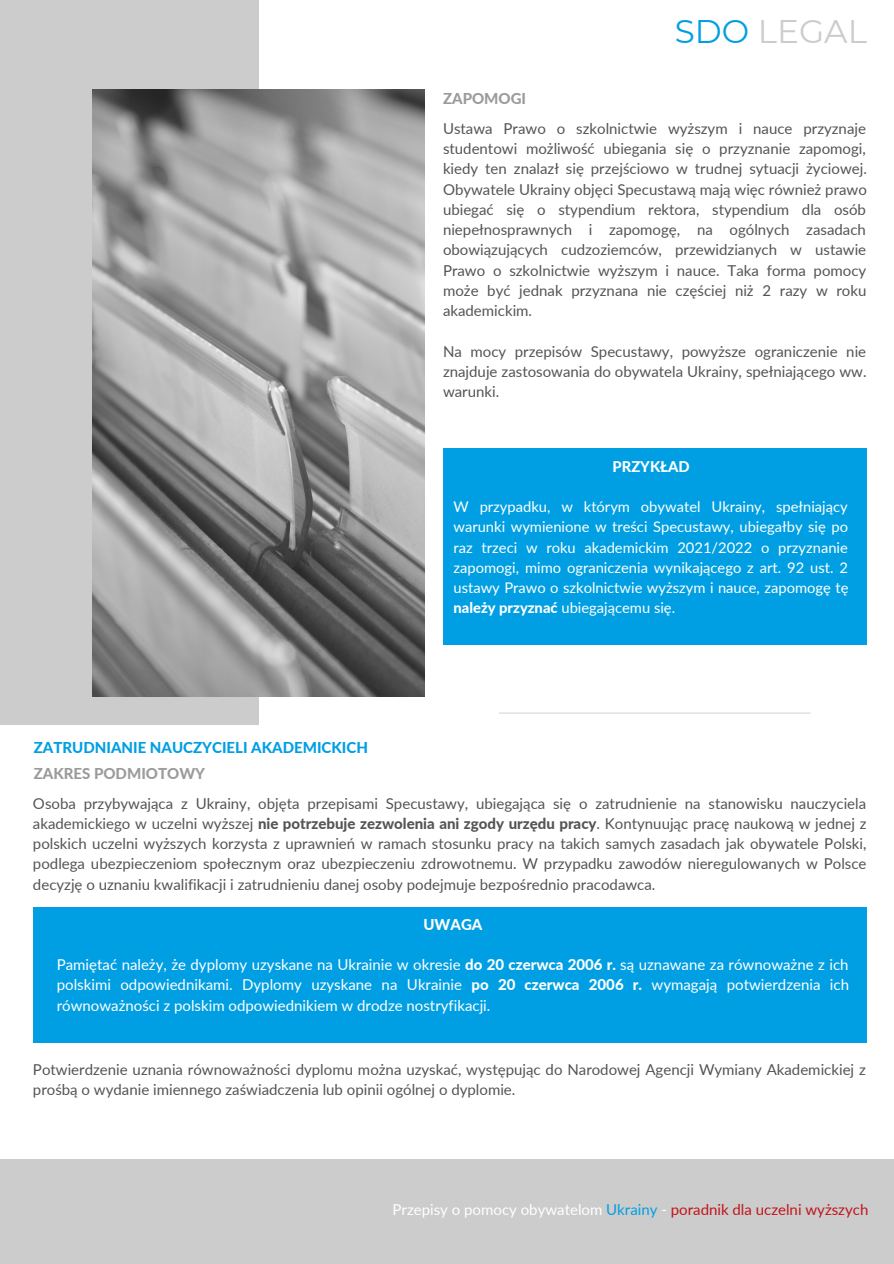
<style>
.page{position:relative;width:894px;height:1264px;background:#fff}
.page>*{position:absolute;margin:0;border:0;box-sizing:border-box;transform-origin:0 0}
.t1{font:32.7px "Montserrat";color:#ccc}
.t2{font:15px/20.2px "Lato";color:#545454;text-align:justify}
.t3{font:15px/20.2px "Lato";color:#fff;text-align:justify}
.t4{font:800 15px "Lato";color:#009fe3}
.t5{font:800 15px "Lato";color:#9b9b9b}
.t6{font:800 15px "Lato";color:#fff}
.t7{font:14.7px/20.2px "Lato";color:#fff;text-align:justify}
.t8{font:800 14.7px "Lato";color:#fff}
.s1{color:#009fe3}
.s2{font-weight:800}
.s3{color:#c0151c}
</style>
<div class="page">
<div style="left:0;top:0;width:258px;height:725px;background:#ccc"></div>
<img style="left:93px;top:89px;width:331px;height:607px">
<div style="left:0;top:1159px;width:893px;height:104px;background:#ccc"></div>
<div style="left:33px;top:907px;width:833px;height:135px;background:#009fe3"></div>
<div style="left:443px;top:449px;width:423px;height:196px;background:#009fe3"></div>
<hr style="left:499px;top:712px;width:311px;height:1px;background:#ded6cf">
<p class="t5" style="left:443px;top:89px;width:85px">ZAPOMOGI</p>
<p class="t1" style="left:674px;top:11px;width:193px"><span class="s1">SDO</span> LEGAL</p>
<p class="t2" style="left:443px;top:118px;width:425px">Ustawa Prawo o szkolnictwie wyższym i nauce przyznaje studentowi możliwość ubiegania się o przyznanie zapomogi, kiedy ten znalazł się przejściowo w trudnej sytuacji życiowej.<br>Obywatele Ukrainy objęci Specustawą mają więc również prawo ubiegać się o stypendium rektora, stypendium dla osób niepełnosprawnych i zapomogę, na ogólnych zasadach obowiązujących cudzoziemców, przewidzianych w ustawie Prawo o szkolnictwie wyższym i nauce. Taka forma pomocy może być jednak przyznana nie częściej niż 2 razy w roku akademickim.</p>
<p class="t2" style="left:443px;top:341px;width:425px">Na mocy przepisów Specustawy, powyższe ograniczenie nie znajduje zastosowania do obywatela Ukrainy, spełniającego ww. warunki.</p>
<p class="t4" style="left:34px;top:738px;width:335px">ZATRUDNIANIE NAUCZYCIELI AKADEMICKICH</p>
<p class="t8" style="left:612px;top:457px;width:79px">PRZYKŁAD</p>
<p class="t7" style="left:453px;top:496px;width:396px">W przypadku, w którym obywatel Ukrainy, spełniający warunki wymienione w treści Specustawy, ubiegałby się po raz trzeci w roku akademickim 2021/2022 o przyznanie zapomogi, mimo ograniczenia wynikającego z art. 92 ust. 2 ustawy Prawo o szkolnictwie wyższym i nauce, zapomogę tę <span class="s2">należy przyznać</span> ubiegającemu się.</p>
<p class="t5" style="left:34px;top:763px;width:173px">ZAKRES PODMIOTOWY</p>
<p class="t2" style="left:33px;top:792px;width:835px">Osoba przybywająca z Ukrainy, objęta przepisami Specustawy, ubiegająca się o zatrudnienie na stanowisku nauczyciela akademickiego w uczelni wyższej <span class="s2">nie potrzebuje zezwolenia ani zgody urzędu pracy</span>. Kontynuując pracę naukową w jednej z polskich uczelni wyższych korzysta z uprawnień w ramach stosunku pracy na takich samych zasadach jak obywatele Polski, podlega ubezpieczeniom społecznym oraz ubezpieczeniu zdrowotnemu. W przypadku zawodów nieregulowanych w Polsce decyzję o uznaniu kwalifikacji i zatrudnieniu danej osoby podejmuje bezpośrednio pracodawca.</p>
<p class="t6" style="left:423px;top:914px;width:61px">UWAGA</p>
<p class="t3" style="left:57px;top:954px;width:793px">Pamiętać należy, że dyplomy uzyskane na Ukrainie w okresie <span class="s2">do 20 czerwca 2006 r.</span> są uznawane za równoważne z ich polskimi odpowiednikami. Dyplomy uzyskane na Ukrainie <span class="s2">po 20 czerwca 2006 r.</span> wymagają potwierdzenia ich równoważności z polskim odpowiednikiem w drodze nostryfikacji.</p>
<p class="t2" style="left:33px;top:1059px;width:834px">Potwierdzenie uznania równoważności dyplomu można uzyskać, występując do Narodowej Agencji Wymiany Akademickiej z prośbą o wydanie imiennego zaświadczenia lub opinii ogólnej o dyplomie.</p>
<p class="t3" style="left:392px;top:1198px;width:477px">Przepisy o pomocy obywatelom <span class="s1">Ukrainy</span> - <span class="s3">poradnik dla uczelni wyższych</span></p>
</div>
